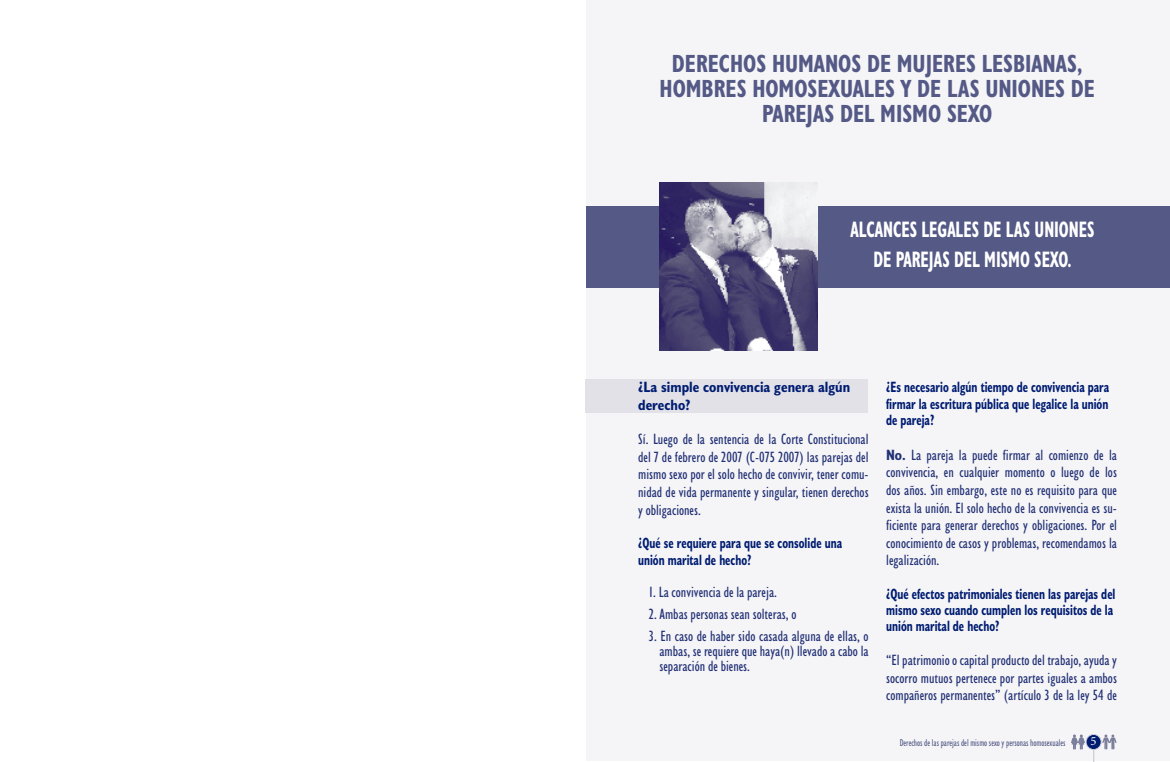
<style>
.page{position:relative;width:1170px;height:762px;background:#fff}
.page>*{position:absolute;margin:0;border:0;box-sizing:border-box;transform-origin:0 0}
.t1{font:700 condensed 25px/25px "Humanist 521 BT";color:#545986;text-align:center;scale:.9 1}
.t2{font:700 condensed 22.5px/30px "Humanist 521 BT";color:#fff;text-align:center;scale:.75 1}
.t3{font:condensed 15px/17.5px "Humanist 521 BT";color:#223075;text-align:justify}
.t4{font:700 condensed 15px/16.2px "Humanist 521 BT";color:#001c71;scale:.8 1}
.t5{font:700 condensed 15px/18px "Humanist 521 BT";color:#001c71}
.t6{font:12.5px "Minion Pro";color:#fff}
.t7{font:condensed 10px "Humanist 521 BT";color:#545986;scale:.9 1}
.s1{font-weight:700}
</style>
<div class="page">
<div style="left:586px;top:1px;width:583px;height:760px;background:#f5f5f7"></div>
<svg style="left:1071px;top:734px;width:13px;height:15px"></svg>
<div style="left:1085px;top:734px;width:16px;height:15px;background:#001c71;border-radius:50%"></div>
<div style="left:1085px;top:734px;width:16px;height:16px;border:1px solid #cccdd6;border-radius:50%"></div>
<svg style="left:1102px;top:734px;width:14px;height:15px"></svg>
<svg style="left:1093px;top:750px;width:1px;height:12px"></svg>
<div style="left:585px;top:379px;width:282px;height:34px;background:#e1e1e7"></div>
<div style="left:586px;top:206px;width:583px;height:81px;background:#545986"></div>
<img style="left:659px;top:183px;width:158px;height:167px">
<h1 class="t1" style="left:659px;top:51px;width:485px">Derechos humanos de mujeres lesbianas, hombres homosexuales y de las uniones de parejas del mismo sexo</h1>
<h2 class="t2" style="left:850px;top:214px;width:326px">Alcances legales de las uniones de parejas del mismo sexo.</h2>
<p class="t5" style="left:638px;top:378px;width:213px">¿La simple convivencia genera algún derecho?</p>
<p class="t3" style="left:638px;top:431px;width:232px">Sí. Luego de la sentencia de la Corte Constitucional del 7 de febrero de 2007 (C-075 2007) las parejas del mismo sexo por el solo hecho de convivir, tener comu&shy;nidad de vida permanente y singular, tienen derechos y obligaciones.</p>
<p class="t4" style="left:638px;top:535px;width:256px">¿Qué se requiere para que se consolide una unión marital de hecho?</p>
<p class="t3" style="left:648px;top:583px;width:130px">1. La convivencia de la pareja.</p>
<p class="t3" style="left:648px;top:605px;width:149px">2. Ambas personas sean solteras, o</p>
<p class="t3" style="left:659px;top:628px;width:211px;line-height:15px;text-indent:-11px">3. En caso de haber sido casada alguna de ellas, o ambas, se requiere que haya(n) llevado a cabo la separación de bienes.</p>
<p class="t4" style="left:886px;top:379px;width:280px;text-align:justify">¿Es necesario algún tiempo de convivencia para firmar la escritura pública que legalice la unión de pareja?</p>
<p class="t3" style="left:886px;top:446px;width:232px"><span class="s1">No.</span> La pareja la puede firmar al comienzo de la convivencia, en cualquier momento o luego de los dos años. Sin embargo, este no es requisito para que exista la unión. El solo hecho de la convivencia es su&shy;ficiente para generar derechos y obligaciones. Por el conocimiento de casos y problemas, recomendamos la legalización.</p>
<p class="t4" style="left:886px;top:585px;width:288px">¿Qué efectos patrimoniales tienen las parejas del mismo sexo cuando cumplen los requisitos de la unión marital de hecho?</p>
<p class="t3" style="left:886px;top:651px;width:232px">“El patrimonio o capital producto del trabajo, ayuda y socorro mutuos pertenece por partes iguales a ambos compañeros permanentes” (artículo 3 de la ley 54 de</p>
<p class="t7" style="left:899px;top:736px;width:186px">Derechos de las parejas del mismo sexo y personas homosexuales</p>
<p class="t6" style="left:1090px;top:733px;width:7px">5</p>
</div>
